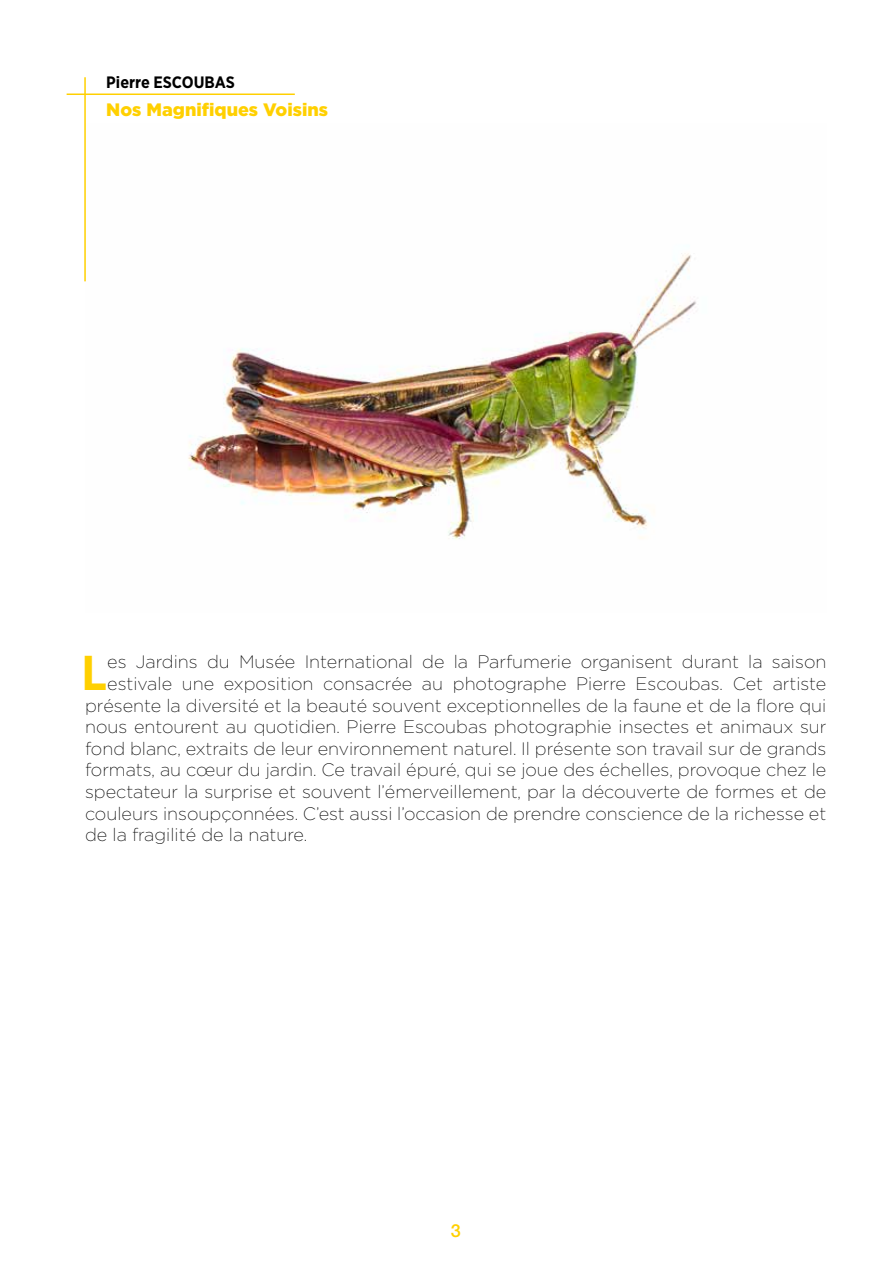
<style>
.page{position:relative;width:893px;height:1263px;background:#fff}
.page>*{position:absolute;margin:0;border:0;box-sizing:border-box;transform-origin:0 0}
.t1{font:700 48.9px "Gotham Narrow";color:#ffd000}
.t2{font:300 18px "Gotham Ex";color:#000}
.t3{font:900 18px "Gotham";color:#ffd000}
.t4{font:500 18px "Helvetica Neue LT Std";color:#ffd000}
.t5{font:700 16.5px "Gotham Narrow";color:#000}
</style>
<div class="page">
<img style="left:85px;top:253px;width:611px;height:286px">
<hr style="left:84px;top:77px;width:2px;height:204px;background:#ffd000">
<hr style="left:67px;top:94px;width:228px;height:1px;background:#ffd000">
<p class="t5" style="left:106px;top:71px;width:130px">Pierre ESCOUBAS</p>
<p class="t3" style="left:106px;top:99px;width:223px">Nos Magnifiques Voisins</p>
<h1 class="t1" style="left:82px;top:641px;width:27px">L</h1>
<p class="t2" style="left:107px;top:652px;width:721px">es Jardins du Musée International de la Parfumerie organisent durant la saison</p>
<p class="t2" style="left:107px;top:674px;width:721px">estivale une exposition consacrée au photographe Pierre Escoubas. Cet artiste</p>
<p class="t2" style="left:85px;top:695px;width:743px">présente la diversité et la beauté souvent exceptionnelles de la faune et de la flore qui</p>
<p class="t2" style="left:85px;top:717px;width:743px">nous entourent au quotidien. Pierre Escoubas photographie insectes et animaux sur</p>
<p class="t2" style="left:85px;top:739px;width:743px">fond blanc, extraits de leur environnement naturel. Il présente son travail sur de grands</p>
<p class="t2" style="left:85px;top:760px;width:743px">formats, au cœur du jardin. Ce travail épuré, qui se joue des échelles, provoque chez le</p>
<p class="t2" style="left:85px;top:782px;width:743px">spectateur la surprise et souvent l’émerveillement, par la découverte de formes et de</p>
<p class="t2" style="left:85px;top:803px;width:743px">couleurs insoupçonnées. C’est aussi l’occasion de prendre conscience de la richesse et</p>
<p class="t2" style="left:85px;top:825px;width:224px">de la fragilité de la nature.</p>
<p class="t4" style="left:451px;top:1220px;width:12px">3</p>
</div>
